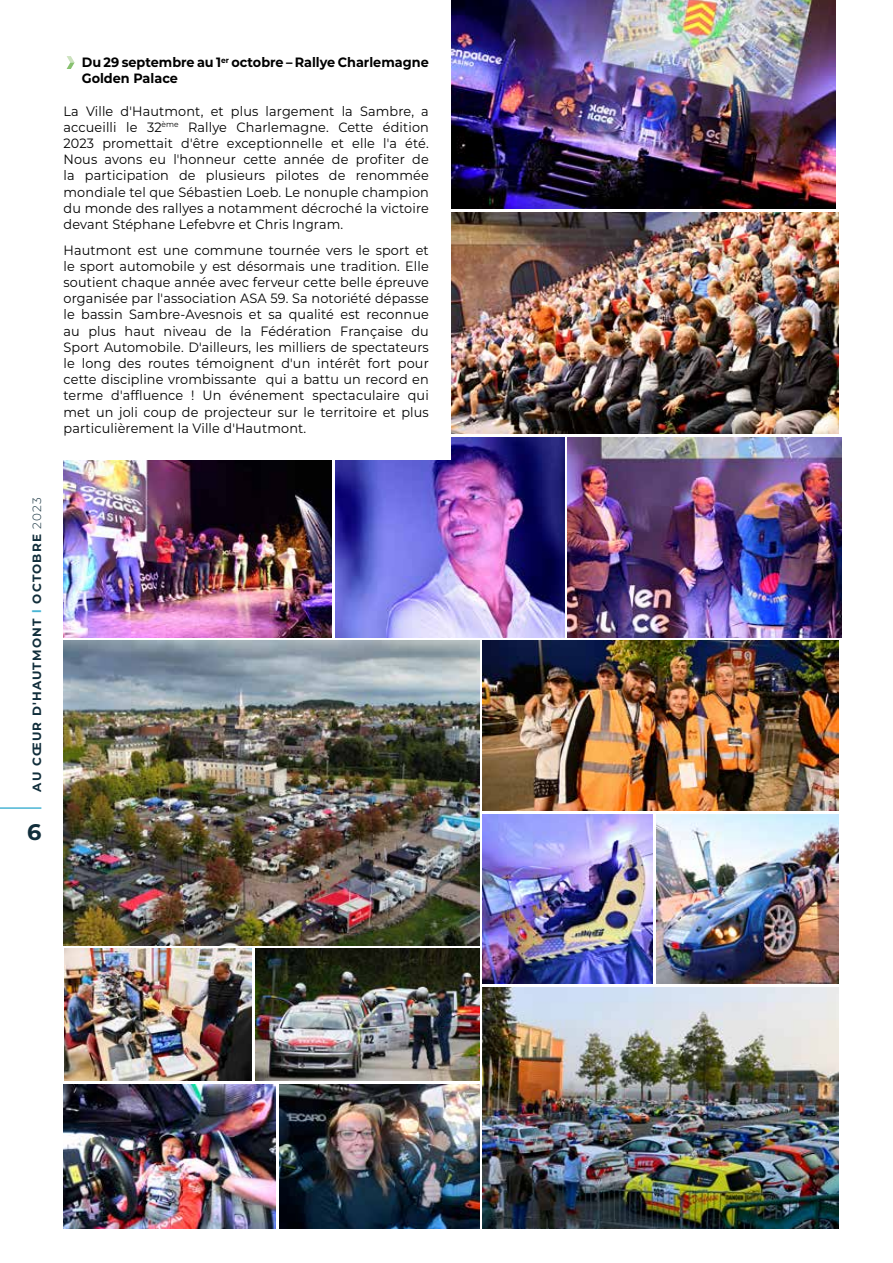
<style>
.page{position:relative;width:893px;height:1263px;background:#fff}
.page>*{position:absolute;margin:0;border:0;box-sizing:border-box;transform-origin:0 0}
.t1{font:700 22.5px "Montserrat";color:#112e3b}
.t2{font:13.5px/16.2px "Montserrat";letter-spacing:.01em;color:#000;text-align:justify;scale:.95 1}
.t3{font:700 13.5px/16.2px "Montserrat";color:#000;scale:.95 1}
.t4{font:700 12px "Montserrat";letter-spacing:.1em;color:#112e3b}
.s1{color:#4ab5d4}
.s2{font-weight:300}
</style>
<div class="page">
<hr style="left:0;top:807px;width:41px;height:2px;background:#4ab5d4">
<img style="left:451px;top:0;width:385px;height:208px">
<img style="left:451px;top:212px;width:388px;height:222px">
<img style="left:64px;top:460px;width:268px;height:177px">
<img style="left:568px;top:437px;width:273px;height:201px">
<img style="left:336px;top:438px;width:228px;height:199px">
<div style="left:54px;top:0;width:397px;height:459px;background:#fff"></div>
<svg style="left:67px;top:56px;width:8px;height:13px"></svg>
<img style="left:64px;top:641px;width:415px;height:304px">
<img style="left:483px;top:641px;width:356px;height:169px">
<img style="left:483px;top:814px;width:170px;height:170px">
<img style="left:483px;top:987px;width:356px;height:242px">
<img style="left:65px;top:949px;width:187px;height:131px">
<img style="left:657px;top:814px;width:182px;height:170px">
<img style="left:256px;top:948px;width:223px;height:132px">
<img style="left:64px;top:1084px;width:211px;height:145px">
<img style="left:280px;top:1085px;width:200px;height:144px">
<p class="t3" style="left:82px;top:54px;width:367px">Du 29 septembre au 1<sup>er</sup> octobre – Rallye Charlemagne<br>Golden Palace</p>
<p class="t2" style="left:64px;top:102px;width:386px">La Ville d'Hautmont, et plus largement la Sambre, a accueilli le 32<sup>ème</sup> Rallye Charlemagne. Cette édition 2023 promettait d'être exceptionnelle et elle l'a été.<br>Nous avons eu l'honneur cette année de profiter de la participation de plusieurs pilotes de renommée mondiale tel que Sébastien Loeb. Le nonuple champion du monde des rallyes a notamment décroché la victoire devant Stéphane Lefebvre et Chris Ingram.</p>
<p class="t2" style="left:64px;top:241px;width:386px">Hautmont est une commune tournée vers le sport et le sport automobile y est désormais une tradition. Elle soutient chaque année avec ferveur cette belle épreuve organisée par l'association ASA 59. Sa notoriété dépasse le bassin Sambre-Avesnois et sa qualité est reconnue au plus haut niveau de la Fédération Française du Sport Automobile. D'ailleurs, les milliers de spectateurs le long des routes témoignent d'un intérêt fort pour cette discipline vrombissante qui a battu un record en terme d'affluence ! Un événement spectaculaire qui met un joli coup de projecteur sur le territoire et plus particulièrement la Ville d'Hautmont.</p>
<p class="t4" style="left:28px;top:792px;width:296px;rotate:-90deg">AU CŒUR D'HAUTMONT <span class="s1">l</span> OCTOBRE <span class="s2">2023</span></p>
<h1 class="t1" style="left:27px;top:816px;width:16px">6</h1>
</div>
